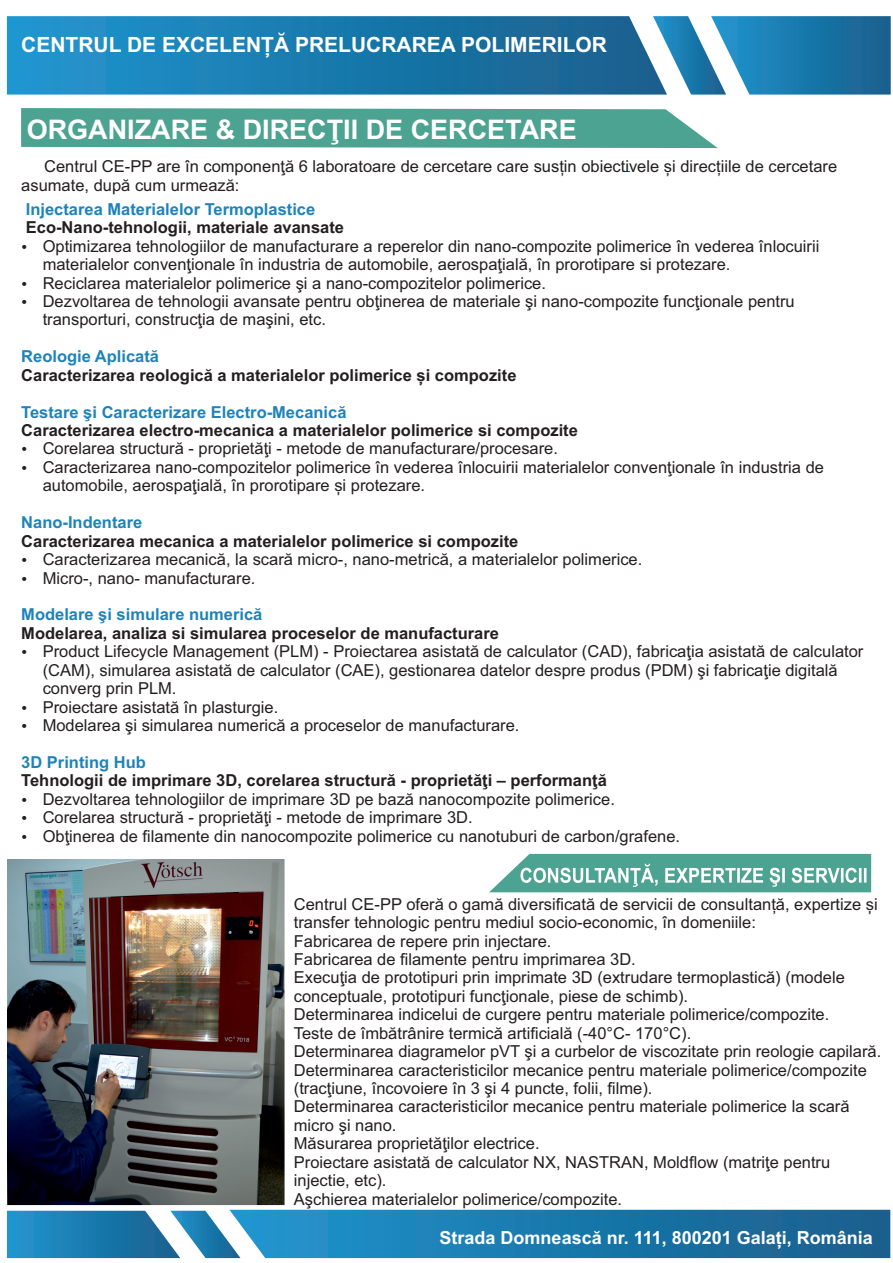
<style>
.page{position:relative;width:893px;height:1263px;background:#fff}
.page>*{position:absolute;margin:0;border:0;box-sizing:border-box;transform-origin:0 0}
.t1{font:700 27px "Arial";color:#fff}
.t2{font:700 21px "Arial";color:#fff}
.t3{font:700 18px "Arial";color:#fff}
.t4{font:16.5px/18.5px "Arial";color:#231f20}
.t5{font:700 16.5px "Arial";color:#231f20}
.t6{font:700 16.5px "Arial";color:#1e83b8}
</style>
<div class="page">
<svg style="left:21px;top:108px;width:697px;height:40px;background:#58a998"></svg>
<svg style="left:7px;top:16px;width:646px;height:79px;background:#1f7caf"></svg>
<svg style="left:653px;top:16px;width:238px;height:79px"></svg>
<svg style="left:7px;top:1210px;width:883px;height:48px;background:#2881b1"></svg>
<svg style="left:489px;top:854px;width:382px;height:38px"></svg>
<img style="left:7px;top:859px;width:278px;height:346px">
<p class="t2" style="left:21px;top:37px;width:587px">CENTRUL DE EXCELENȚĂ PRELUCRAREA POLIMERILOR</p>
<h1 class="t1" style="left:27px;top:119px;width:552px">ORGANIZARE &amp; DIRECŢII DE CERCETARE</h1>
<p class="t4" style="left:21px;top:159px;width:817px;text-indent:23px">Centrul CE-PP are în componenţă 6 laboratoare de cercetare care susțin obiectivele și direcțiile de cercetare asumate, după cum urmează:</p>
<p class="t6" style="left:26px;top:203px;width:291px">Injectarea Materialelor Termoplastice</p>
<p class="t5" style="left:26px;top:221px;width:320px">Eco-Nano-tehnologii, materiale avansate</p>
<p class="t4" style="left:43px;top:238px;width:778px">Optimizarea tehnologiilor de manufacturare a reperelor din nano-compozite polimerice în vederea înlocuirii materialelor convenţionale în industria de automobile, aerospaţială, în prorotipare si protezare.<br>Reciclarea materialelor polimerice şi a nano-compozitelor polimerice.<br>Dezvoltarea de tehnologii avansate pentru obţinerea de materiale şi nano-compozite funcţionale pentru transporturi, construcţia de maşini, etc.</p>
<p class="t6" style="left:21px;top:350px;width:139px">Reologie Aplicată</p>
<p class="t5" style="left:21px;top:369px;width:497px">Caracterizarea reologică a materialelor polimerice și compozite</p>
<p class="t6" style="left:21px;top:406px;width:327px">Testare şi Caracterizare Electro-Mecanică</p>
<p class="t5" style="left:21px;top:424px;width:558px">Caracterizarea electro-mecanica a materialelor polimerice si compozite</p>
<p class="t4" style="left:43px;top:441px;width:783px">Corelarea structură - proprietăţi - metode de manufacturare/procesare.<br>Caracterizarea nano-compozitelor polimerice în vederea înlocuirii materialelor convenţionale în industria de automobile, aerospaţială, în prorotipare și protezare.</p>
<p class="t6" style="left:21px;top:516px;width:123px">Nano-Indentare</p>
<p class="t5" style="left:21px;top:535px;width:499px">Caracterizarea mecanica a materialelor polimerice si compozite</p>
<p class="t4" style="left:43px;top:551px;width:601px">Caracterizarea mecanică, la scară micro-, nano-metrică, a materialelor polimerice.<br>Micro-, nano- manufacturare.</p>
<p class="t6" style="left:21px;top:608px;width:243px">Modelare şi simulare numerică</p>
<p class="t5" style="left:21px;top:627px;width:479px">Modelarea, analiza si simularea proceselor de manufacturare</p>
<p class="t4" style="left:43px;top:644px;width:822px">Product Lifecycle Management (PLM) - Proiectarea asistată de calculator (CAD), fabricaţia asistată de calculator (CAM), simularea asistată de calculator (CAE), gestionarea datelor despre produs (PDM) şi fabricaţie digitală converg prin PLM.<br>Proiectare asistată în plasturgie.<br>Modelarea şi simularea numerică a proceselor de manufacturare.</p>
<p class="t6" style="left:21px;top:756px;width:126px">3D Printing Hub</p>
<p class="t5" style="left:21px;top:774px;width:587px">Tehnologii de imprimare 3D, corelarea structură - proprietăţi – performanţă</p>
<p class="t4" style="left:43px;top:791px;width:639px">Dezvoltarea tehnologiilor de imprimare 3D pe bază nanocompozite polimerice.<br>Corelarea structură - proprietăţi - metode de imprimare 3D.<br>Obţinerea de filamente din nanocompozite polimerice cu nanotuburi de carbon/grafene.</p>
<p class="t4" style="left:294px;top:896px;width:589px">Centrul CE-PP oferă o gamă diversificată de servicii de consultanță, expertize și transfer tehnologic pentru mediul socio-economic, în domeniile:<br>Fabricarea de repere prin injectare.<br>Fabricarea de filamente pentru imprimarea 3D.<br>Execuţia de prototipuri prin imprimate 3D (extrudare termoplastică) (modele conceptuale, prototipuri funcţionale, piese de schimb).<br>Determinarea indicelui de curgere pentru materiale polimerice/compozite.<br>Teste de îmbătrânire termică artificială (-40°C- 170°C).<br>Determinarea diagramelor pVT şi a curbelor de viscozitate prin reologie capilară.<br>Determinarea caracteristicilor mecanice pentru materiale polimerice/compozite (tracţiune, încovoiere în 3 şi 4 puncte, folii, filme).<br>Determinarea caracteristicilor mecanice pentru materiale polimerice la scară micro şi nano.<br>Măsurarea proprietăţilor electrice.<br>Proiectare asistată de calculator NX, NASTRAN, Moldflow (matriţe pentru injectie, etc).<br>Aşchierea materialelor polimerice/compozite.</p>
<p class="t3" style="left:440px;top:1231px;width:435px">Strada Domnească nr. 111, 800201 Galați, România</p>
</div>
